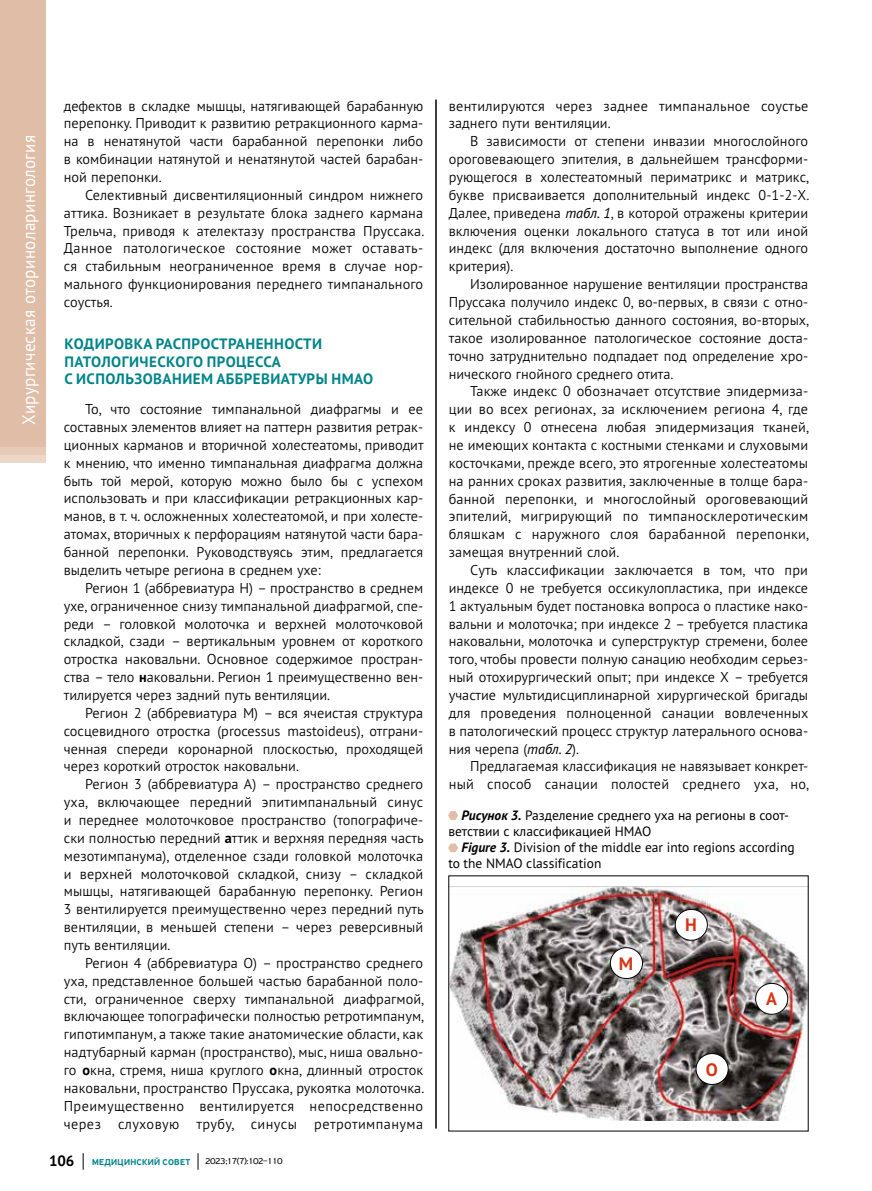
<style>
.page{position:relative;width:872px;height:1191px;background:#fff}
.page>*{position:absolute;margin:0;border:0;box-sizing:border-box;transform-origin:0 0}
.t1{font:18px "PT Sans Pro";letter-spacing:.02em;color:#fff;scale:.95 1}
.t2{font:700 18px "PT Sans Pro";color:#d53615}
.t3{font:700 15px/17.9px "PT Sans Pro";letter-spacing:.03em;color:#008489}
.t4{font:300 14.25px/17.9px "PT Sans Pro";letter-spacing:.005em;color:#000;text-align:justify}
.t5{font:13.5px/16.2px "PT Sans Pro";color:#000}
.t6{font:500 9px "PF Highway Sans Pro";letter-spacing:.035em;color:#008489}
.t7{font:9px "PF Highway Sans Pro";letter-spacing:-.06em;color:#000}
.s1{font-weight:700}
.s2{font-family:"PT Sans Pro";font-weight:700;font-size:15px;color:#000}
.s3{font-weight:400;font-style:italic}
.s4{font-weight:700;font-style:italic}
</style>
<div class="page">
<svg style="left:83px;top:1153px;width:1px;height:16px"></svg>
<svg style="left:198px;top:1153px;width:1px;height:16px"></svg>
<div style="left:0;top:0;width:46px;height:446px;background:#e0bda7"></div>
<hr style="left:436px;top:100px;width:1px;height:1028px;background:#000">
<svg style="left:448px;top:811px;width:10px;height:8px"></svg>
<svg style="left:448px;top:843px;width:10px;height:9px"></svg>
<img style="left:450px;top:886px;width:356px;height:234px">
<div style="left:610px;top:947px;width:32px;height:31px;background:#fff;border-radius:50%"></div>
<div style="left:610px;top:947px;width:32px;height:31px;border:1px solid #000;border-radius:50%"></div>
<div style="left:675px;top:909px;width:32px;height:31px;background:#fff;border-radius:50%"></div>
<div style="left:675px;top:909px;width:32px;height:31px;border:1px solid #000;border-radius:50%"></div>
<div style="left:755px;top:983px;width:32px;height:31px;background:#fff;border-radius:50%"></div>
<div style="left:755px;top:983px;width:33px;height:31px;border:1px solid #000;border-radius:50%"></div>
<div style="left:696px;top:1053px;width:32px;height:31px;background:#fff;border-radius:50%"></div>
<div style="left:696px;top:1053px;width:32px;height:31px;border:1px solid #000;border-radius:50%"></div>
<p class="t1" style="left:17px;top:425px;width:307px;rotate:-90deg">Хирургическая оториноларингология</p>
<p class="t4" style="left:64px;top:96px;width:361px">дефектов в складке мышцы, натягивающей барабанную перепонку. Приводит к развитию ретракционного карма&shy;на в ненатянутой части барабанной перепонки либо в комбинации натянутой и ненатянутой частей барабан&shy;ной перепонки.</p>
<p class="t4" style="left:64px;top:185px;width:362px;text-align:left;text-indent:21px">Селективный дисвентиляционный синдром нижнего аттика. Возникает в результате блока заднего кармана Трельча, приводя к ателектазу пространства Пруссака.<br>Данное патологическое состояние может оставать&shy;ся стабильным неограниченное время в случае нор&shy;мального функционирования переднего тимпанального соустья.</p>
<p class="t3" style="left:64px;top:334px;width:310px">КОДИРОВКА РАСПРОСТРАНЕННОСТИ<br>ПАТОЛОГИЧЕСКОГО ПРОЦЕССА<br>С ИСПОЛЬЗОВАНИЕМ АББРЕВИАТУРЫ НМАО</p>
<p class="t4" style="left:64px;top:400px;width:361px;text-indent:21px">То, что состояние тимпанальной диафрагмы и ее составных элементов влияет на паттерн развития ретрак&shy;ционных карманов и вторичной холестеатомы, приводит к мнению, что именно тимпанальная диафрагма должна быть той мерой, которую можно было бы с успехом использовать и при классификации ретракционных кар&shy;манов, в т. ч. осложненных холестеатомой, и при холесте&shy;атомах, вторичных к перфорациям натянутой части бара&shy;банной перепонки. Руководствуясь этим, предлагается выделить четыре региона в среднем ухе:</p>
<p class="t4" style="left:64px;top:578px;width:361px;text-indent:21px">Регион 1 (аббревиатура Н) – пространство в среднем ухе, ограниченное снизу тимпанальной диафрагмой, спе&shy;реди – головкой молоточка и верхней молоточковой складкой, сзади – вертикальным уровнем от короткого отростка наковальни. Основное содержимое простран&shy;ства – тело <span class="s1">н</span>аковальни. Регион 1 преимущественно вен&shy;тилируется через задний путь вентиляции.</p>
<p class="t4" style="left:64px;top:703px;width:361px;text-indent:21px">Регион 2 (аббревиатура М) – вся ячеистая структура сосцевидного отростка (processus mastoideus), отграни&shy;ченная спереди коронарной плоскостью, проходящей через короткий отросток наковальни.</p>
<p class="t4" style="left:64px;top:775px;width:361px;text-indent:21px">Регион 3 (аббревиатура А) – пространство среднего уха, включающее передний эпитимпанальный синус и переднее молоточковое пространство (топографиче&shy;ски полностью передний <span class="s1">а</span>ттик и верхняя передняя часть мезотимпанума), отделенное сзади головкой молоточка и верхней молоточковой складкой, снизу – складкой мышцы, натягивающей барабанную перепонку. Регион 3 вентилируется преимущественно через передний путь вентиляции, в меньшей степени – через реверсивный путь вентиляции.</p>
<p class="t4" style="left:64px;top:953px;width:362px;text-indent:21px">Регион 4 (аббревиатура О) – пространство среднего уха, представленное большей частью барабанной поло&shy;сти, ограниченное сверху тимпанальной диафрагмой, включающее топографически полностью ретротимпанум, гипотимпанум, а также такие анатомические области, как надтубарный карман (пространство), мыс, ниша овально&shy;го <span class="s1">о</span>кна, стремя, ниша круглого <span class="s1">о</span>кна, длинный отросток наковальни, пространство Пруссака, рукоятка молоточка.<br>Преимущественно вентилируется непосредственно через слуховую трубу, синусы ретротимпанума</p>
<p class="t6" style="left:49px;top:1156px;width:143px"><span class="s2">106</span> МЕДИЦИНСКИЙ СОВЕТ</p>
<p class="t7" style="left:205px;top:1155px;width:79px">2023;17(7):102–110</p>
<p class="t4" style="left:449px;top:96px;width:361px">вентилируются через заднее тимпанальное соустье заднего пути вентиляции.</p>
<p class="t4" style="left:449px;top:132px;width:362px;text-indent:21px">В зависимости от степени инвазии многослойного ороговевающего эпителия, в дальнейшем трансформи&shy;рующегося в холестеатомный периматрикс и матрикс, букве присваивается дополнительный индекс 0-1-2-X.<br>Далее, приведена <span class="s3">табл. 1</span>, в которой отражены критерии включения оценки локального статуса в тот или иной индекс (для включения достаточно выполнение одного критерия).</p>
<p class="t4" style="left:449px;top:275px;width:362px;text-indent:21px">Изолированное нарушение вентиляции пространства Пруссака получило индекс 0, во-первых, в связи с отно&shy;сительной стабильностью данного состояния, во-вторых, такое изолированное патологическое состояние доста&shy;точно затруднительно подпадает под определение хро&shy;нического гнойного среднего отита.</p>
<p class="t4" style="left:449px;top:382px;width:362px;text-indent:21px">Также индекс 0 обозначает отсутствие эпидермиза&shy;ции во всех регионах, за исключением региона 4, где к индексу 0 отнесена любая эпидермизация тканей, не имеющих контакта с костными стенками и слуховыми косточками, прежде всего, это ятрогенные холестеатомы на ранних сроках развития, заключенные в толще бара&shy;банной перепонки, и многослойный ороговевающий эпителий, мигрирующий по тимпаносклеротическим бляшкам с наружного слоя барабанной перепонки, замещая внутренний слой.</p>
<p class="t4" style="left:449px;top:560px;width:361px;text-indent:21px">Суть классификации заключается в том, что при индексе 0 не требуется оссикулопластика, при индексе 1 актуальным будет постановка вопроса о пластике нако&shy;вальни и молоточка; при индексе 2 – требуется пластика наковальни, молоточка и суперструктур стремени, более того, чтобы провести полную санацию необходим серьез&shy;ный отохирургический опыт; при индексе X – требуется участие мультидисциплинарной хирургической бригады для проведения полноценной санации вовлеченных в патологический процесс структур латерального основа&shy;ния черепа (<span class="s3">табл. 2</span>).</p>
<p class="t4" style="left:449px;top:757px;width:362px;text-align:right">Предлагаемая классификация не навязывает конкрет&shy;ный способ санации полостей среднего уха, но,</p>
<p class="t5" style="left:448px;top:806px;width:342px;text-indent:13px"><span class="s4">Рисунок 3.</span> Разделение среднего уха на регионы в соот&shy;ветствии с классификацией НМАО</p>
<p class="t5" style="left:448px;top:839px;width:348px;text-indent:13px"><span class="s4">Figure 3.</span> Division of the middle ear into regions according to the NMAO classification</p>
<p class="t2" style="left:619px;top:951px;width:16px">М</p>
<p class="t2" style="left:685px;top:913px;width:13px">H</p>
<p class="t2" style="left:706px;top:1057px;width:14px">O</p>
<p class="t2" style="left:766px;top:987px;width:12px">A</p>
</div>
